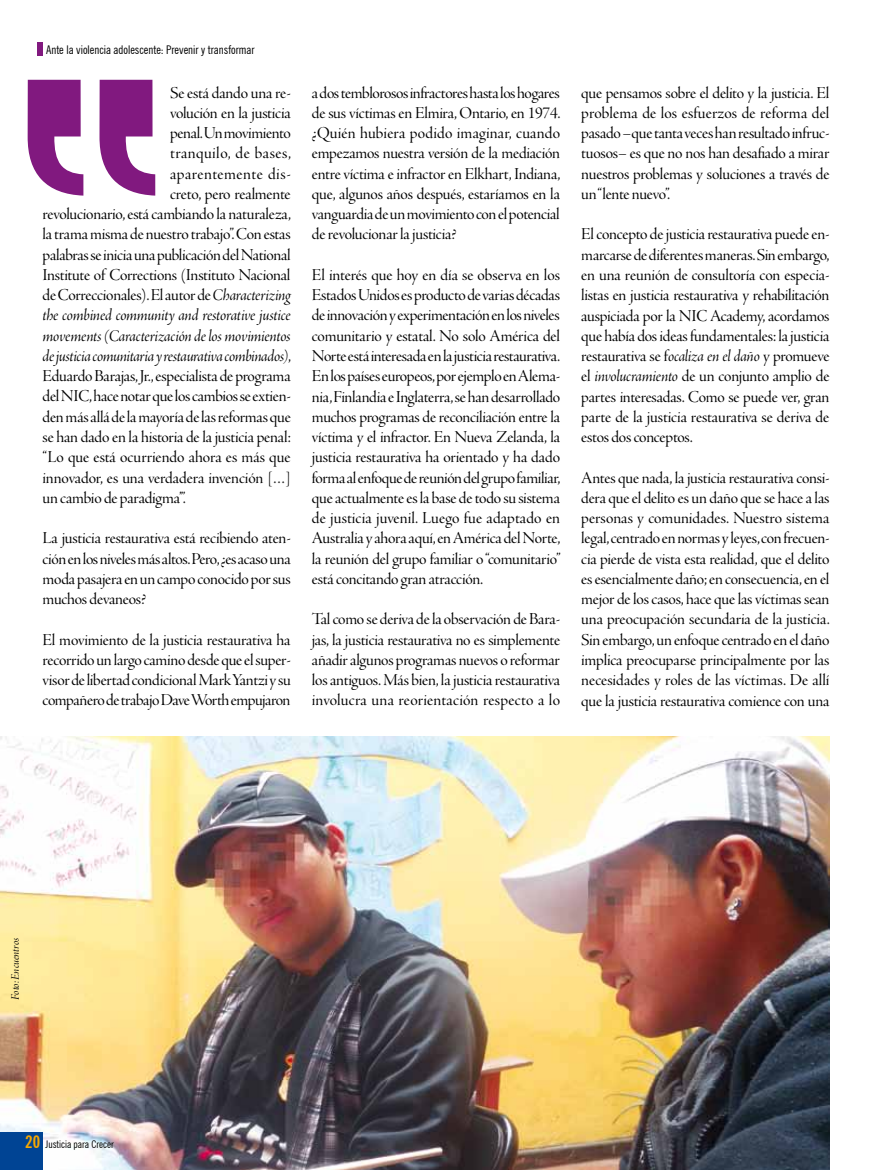
<style>
.page{position:relative;width:872px;height:1170px;background:#fff}
.page>*{position:absolute;margin:0;border:0;box-sizing:border-box;transform-origin:0 0}
.t1{font:17.25px/20.2px "Adobe Jenson Pro Disp";letter-spacing:-.015em;color:#000;text-align:justify}
.t2{font:17.25px/20.2px "Adobe Jenson Pro It Disp";letter-spacing:-.02em;color:#000;text-align:justify}
.t3{font:condensed 12px "News Gothic BT";color:#000}
.t4{font:12px "Adobe Jenson Pro It Disp";letter-spacing:-.005em;color:#000}
.t5{font:condensed 10.5px "News Gothic BT";color:#000}
.s1{font-family:"Adobe Jenson Pro It Disp"}
.s2{font-family:"Adobe Jenson Pro Disp"}
.s3{font-weight:700;font-size:17.25px;color:#f7a800}
</style>
<div class="page">
<img style="left:0;top:736px;width:829px;height:433px">
<div style="left:0;top:1131px;width:43px;height:38px;background:#004494"></div>
<div style="left:37px;top:43px;width:6px;height:13px;background:#81197f"></div>
<svg style="left:27px;top:80px;width:129px;height:116px"></svg>
<p class="t3" style="left:46px;top:42px;width:210px">Ante la violencia adolescente: Prevenir y transformar</p>
<p class="t1" style="left:43px;top:82px;width:250px;text-align:right">Se está dando una re-<br>volución en la justicia<br>penal. Un movimiento<br>tranquilo, de bases,<br>aparentemente dis-<br>creto, pero realmente<br>revolucionario, está cambiando la naturaleza, la trama misma de nuestro trabajo”. Con estas palabras se inicia una publicación del National Institute of Corrections (Instituto Nacional de Correccionales). El autor de <span class="s1">Characterizing</span></p>
<p class="t2" style="left:43px;top:306px;width:250px">the combined community and restorative justice movements (Caracterización de los movimientos de justicia comunitaria y restaurativa combinados)<span class="s2">,</span></p>
<p class="t1" style="left:43px;top:366px;width:250px">Eduardo Barajas, Jr., especialista de programa del NIC, hace notar que los cambios se extien&shy;den más allá de la mayoría de las reformas que se han dado en la historia de la justicia penal: “Lo que está ocurriendo ahora es más que innovador, es una verdadera invención […] un cambio de paradigma’”.</p>
<p class="t1" style="left:43px;top:528px;width:250px">La justicia restaurativa está recibiendo aten&shy;ción en los niveles más altos. Pero, ¿es acaso una moda pasajera en un campo conocido por sus muchos devaneos?</p>
<p class="t1" style="left:43px;top:629px;width:250px">El movimiento de la justicia restaurativa ha recorrido un largo camino desde que el super&shy;visor de libertad condicional Mark Yantzi y su compañero de trabajo Dave Worth empujaron</p>
<p class="t1" style="left:312px;top:82px;width:250px">a dos temblorosos infractores hasta los hogares de sus víctimas en Elmira, Ontario, en 1974. ¿Quién hubiera podido imaginar, cuando empezamos nuestra versión de la mediación entre víctima e infractor en Elkhart, Indiana, que, algunos años después, estaríamos en la vanguardia de un movimiento con el potencial de revolucionar la justicia?</p>
<p class="t1" style="left:312px;top:265px;width:250px">El interés que hoy en día se observa en los Estados Unidos es producto de varias décadas de innovación y experimentación en los niveles comunitario y estatal. No solo América del Norte está interesada en la justicia restaurativa.<br>En los países europeos, por ejemplo en Alema&shy;nia, Finlandia e Inglaterra, se han desarrollado muchos programas de reconciliación entre la víctima y el infractor. En Nueva Zelanda, la justicia restaurativa ha orientado y ha dado forma al enfoque de reunión del grupo familiar, que actualmente es la base de todo su sistema de justicia juvenil. Luego fue adaptado en Australia y ahora aquí, en América del Norte, la reunión del grupo familiar o “comunitario” está concitando gran atracción.</p>
<p class="t1" style="left:312px;top:609px;width:250px">Tal como se deriva de la observación de Bara&shy;jas, la justicia restaurativa no es simplemente añadir algunos programas nuevos o reformar los antiguos. Más bien, la justicia restaurativa involucra una reorientación respecto a lo</p>
<p class="t1" style="left:581px;top:82px;width:250px">que pensamos sobre el delito y la justicia. El problema de los esfuerzos de reforma del pasado –que tanta veces han resultado infruc&shy;tuosos– es que no nos han desafiado a mirar nuestros problemas y soluciones a través de un “lente nuevo”.</p>
<p class="t1" style="left:581px;top:224px;width:250px">El concepto de justicia restaurativa puede en&shy;marcarse de diferentes maneras. Sin embargo, en una reunión de consultoría con especia&shy;listas en justicia restaurativa y rehabilitación auspiciada por la NIC Academy, acordamos que había dos ideas fundamentales: la justicia restaurativa se f<span class="s1">ocaliza en el daño</span> y promueve el <span class="s1">involucramiento</span> de un conjunto amplio de partes interesadas. Como se puede ver, gran parte de la justicia restaurativa se deriva de estos dos conceptos.</p>
<p class="t1" style="left:581px;top:467px;width:250px">Antes que nada, la justicia restaurativa consi&shy;dera que el delito es un daño que se hace a las personas y comunidades. Nuestro sistema legal, centrado en normas y leyes, con frecuen&shy;cia pierde de vista esta realidad, que el delito es esencialmente daño; en consecuencia, en el mejor de los casos, hace que las víctimas sean una preocupación secundaria de la justicia.<br>Sin embargo, un enfoque centrado en el daño implica preocuparse principalmente por las necesidades y roles de las víctimas. De allí que la justicia restaurativa comience con una</p>
<p class="t4" style="left:8px;top:999px;width:63px;rotate:-90deg">Foto: Encuentros</p>
<p class="t5" style="left:25px;top:1138px;width:90px"><span class="s3">20</span> Justicia para Crecer</p>
</div>
